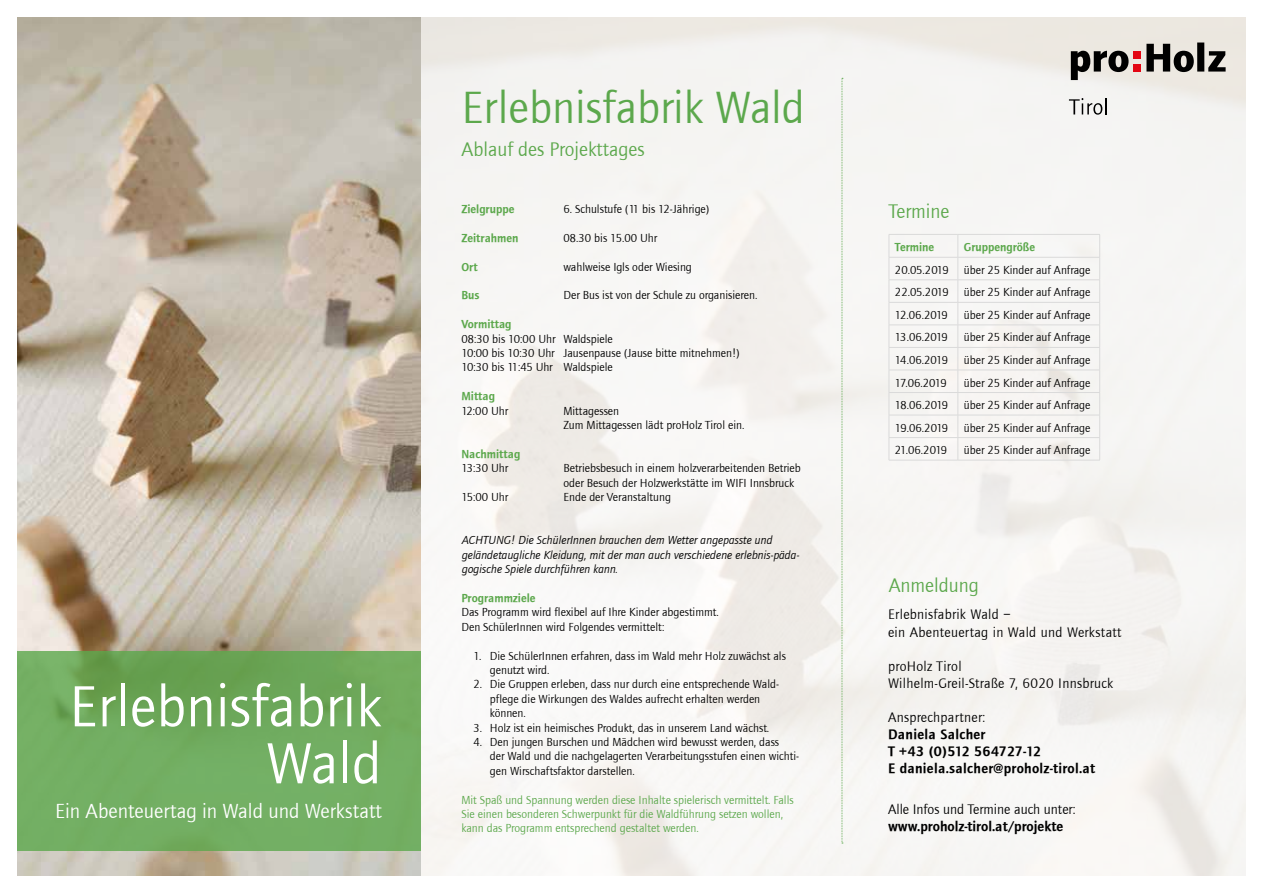
<style>
.page{position:relative;width:1263px;height:893px;background:#fff}
.page>*{position:absolute;margin:0;border:0;box-sizing:border-box;transform-origin:0 0}
.t1{font:60px/57px "Foundry Journal";color:#fff;text-align:right}
.t2{font:46.5px "Foundry Journal";color:#5ca84c}
.t3{font:21px "Foundry Journal";color:#fff}
.t4{font:20.25px "Foundry Journal";color:#5ca84c}
.t5{font:14.25px/17.1px "Foundry Journal";letter-spacing:.02em;color:#000}
.t6{font:14.25px/17.1px "Foundry Journal Demi";letter-spacing:.02em;color:#000}
.t7{font:14.25px "Foundry Journal";color:#000}
.t8{font:14.25px "Foundry Journal Demi";color:#000}
.t9{font:12px/14.4px "Foundry Journal";color:#000}
.t10{font:12px/14.4px "Foundry Journal";color:#5ca84c}
.t11{font:italic 12px/14.4px "Foundry Journal";color:#000}
.t12{font:12px "Foundry Journal Demi";color:#5ca84c}
</style>
<div class="page">
<img style="left:421px;top:17px;width:825px;height:859px">
<svg style="left:1146px;top:44px;width:48px;height:28px"></svg>
<div style="left:1197px;top:43px;width:7px;height:29px;background:#000"></div>
<svg style="left:1208px;top:51px;width:17px;height:21px"></svg>
<svg style="left:1071px;top:51px;width:57px;height:29px;background:#74726f"></svg>
<div style="left:1133px;top:51px;width:8px;height:8px;background:#e30613"></div>
<div style="left:1133px;top:64px;width:8px;height:8px;background:#e30613"></div>
<svg style="left:1069px;top:98px;width:38px;height:17px"></svg>
<svg style="left:17px;top:17px;width:404px;height:859px;background:#c0b5a5"></svg>
<svg style="left:17px;top:651px;width:404px;height:199px;background:#70ab5f"></svg>
<svg style="left:842px;top:78px;width:1px;height:766px"></svg>
<hr style="left:889px;top:234px;width:69px;height:1px;background:#dadada">
<hr style="left:958px;top:234px;width:142px;height:1px;background:#dadada">
<hr style="left:889px;top:257px;width:69px;height:1px;background:#dadada">
<hr style="left:958px;top:257px;width:142px;height:1px;background:#dadada">
<hr style="left:889px;top:280px;width:69px;height:1px;background:#dadada">
<hr style="left:958px;top:280px;width:142px;height:1px;background:#dadada">
<hr style="left:889px;top:302px;width:69px;height:1px;background:#dadada">
<hr style="left:958px;top:302px;width:142px;height:1px;background:#dadada">
<hr style="left:889px;top:325px;width:69px;height:1px;background:#dadada">
<hr style="left:958px;top:325px;width:142px;height:1px;background:#dadada">
<hr style="left:889px;top:347px;width:69px;height:1px;background:#dadada">
<hr style="left:958px;top:347px;width:142px;height:1px;background:#dadada">
<hr style="left:889px;top:370px;width:69px;height:1px;background:#dadada">
<hr style="left:958px;top:370px;width:142px;height:1px;background:#dadada">
<hr style="left:889px;top:392px;width:69px;height:1px;background:#dadada">
<hr style="left:958px;top:392px;width:142px;height:1px;background:#dadada">
<hr style="left:889px;top:415px;width:69px;height:1px;background:#dadada">
<hr style="left:958px;top:415px;width:142px;height:1px;background:#dadada">
<hr style="left:889px;top:437px;width:69px;height:1px;background:#dadada">
<svg style="left:889px;top:235px;width:1px;height:225px"></svg>
<hr style="left:958px;top:437px;width:142px;height:1px;background:#dadada">
<svg style="left:958px;top:235px;width:1px;height:225px"></svg>
<svg style="left:1099px;top:235px;width:1px;height:225px"></svg>
<hr style="left:889px;top:460px;width:69px;height:1px;background:#dadada">
<hr style="left:958px;top:460px;width:142px;height:1px;background:#dadada">
<h1 class="t1" style="left:69px;top:679px;width:314px">Erlebnisfabrik<br>Wald</h1>
<h3 class="t3" style="left:55px;top:800px;width:328px">Ein Abenteuertag in Wald und Werkstatt</h3>
<h2 class="t2" style="left:461px;top:82px;width:345px">Erlebnisfabrik Wald</h2>
<h3 class="t4" style="left:461px;top:138px;width:185px">Ablauf des Projekttages</h3>
<p class="t12" style="left:461px;top:202px;width:55px">Zielgruppe</p>
<p class="t9" style="left:563px;top:202px;width:147px">6. Schulstufe (11 bis 12-Jährige)</p>
<p class="t12" style="left:461px;top:231px;width:59px">Zeitrahmen</p>
<p class="t9" style="left:563px;top:231px;width:95px">08.30 bis 15.00 Uhr</p>
<p class="t12" style="left:461px;top:260px;width:18px">Ort</p>
<p class="t9" style="left:563px;top:260px;width:130px">wahlweise Igls oder Wiesing</p>
<p class="t12" style="left:461px;top:289px;width:20px">Bus</p>
<p class="t9" style="left:563px;top:288px;width:195px">Der Bus ist von der Schule zu organisieren.</p>
<p class="t12" style="left:461px;top:317px;width:52px">Vormittag</p>
<p class="t9" style="left:461px;top:332px;width:280px">08:30 bis 10:00 Uhr Waldspiele<br>10:00 bis 10:30 Uhr Jausenpause (Jause bitte mitnehmen!)<br>10:30 bis 11:45 Uhr Waldspiele</p>
<p class="t12" style="left:461px;top:389px;width:35px">Mittag</p>
<p class="t9" style="left:461px;top:404px;width:48px">12:00 Uhr</p>
<p class="t9" style="left:563px;top:404px;width:183px">Mittagessen<br>Zum Mittagessen lädt proHolz Tirol ein.</p>
<p class="t12" style="left:461px;top:447px;width:60px">Nachmittag</p>
<p class="t9" style="left:461px;top:461px;width:48px">13:30 Uhr</p>
<p class="t9" style="left:563px;top:461px;width:239px">Betriebsbesuch in einem holzverarbeitenden Betrieb oder Besuch der Holzwerkstätte im WIFI Innsbruck</p>
<p class="t9" style="left:461px;top:490px;width:48px">15:00 Uhr</p>
<p class="t9" style="left:563px;top:490px;width:109px">Ende der Veranstaltung</p>
<p class="t11" style="left:461px;top:533px;width:339px">ACHTUNG! Die SchülerInnen brauchen dem Wetter angepasste und geländetaugliche Kleidung, mit der man auch verschiedene erlebnis-päda&shy;gogische Spiele durchführen kann.</p>
<p class="t12" style="left:461px;top:591px;width:76px">Programmziele</p>
<p class="t9" style="left:461px;top:605px;width:259px">Das Programm wird flexibel auf Ihre Kinder abgestimmt.<br>Den SchülerInnen wird Folgendes vermittelt:</p>
<p class="t9" style="left:490px;top:648px;width:297px;text-indent:-16px">1. Die SchülerInnen erfahren, dass im Wald mehr Holz zuwächst als genutzt wird.</p>
<p class="t9" style="left:490px;top:677px;width:291px;text-indent:-16px">2. Die Gruppen erleben, dass nur durch eine entsprechende Wald&shy;pflege die Wirkungen des Waldes aufrecht erhalten werden können.</p>
<p class="t9" style="left:473px;top:720px;width:297px">3. Holz ist ein heimisches Produkt, das in unserem Land wächst.</p>
<p class="t9" style="left:490px;top:735px;width:311px;text-indent:-16px">4. Den jungen Burschen und Mädchen wird bewusst werden, dass<br>der Wald und die nachgelagerten Verarbeitungsstufen einen wichti&shy;gen Wirschaftsfaktor darstellen.</p>
<p class="t10" style="left:461px;top:792px;width:334px">Mit Spaß und Spannung werden diese Inhalte spielerisch vermittelt. Falls<br>Sie einen besonderen Schwerpunkt für die Waldführung setzen wollen, kann das Programm entsprechend gestaltet werden.</p>
<h3 class="t4" style="left:889px;top:200px;width:62px">Termine</h3>
<p class="t12" style="left:895px;top:240px;width:41px">Termine</p>
<p class="t12" style="left:964px;top:240px;width:73px">Gruppengröße</p>
<p class="t9" style="left:895px;top:259px;width:197px;line-height:22.5px;text-align:justify">20.05.2019 über 25 Kinder auf Anfrage 22.05.2019 über 25 Kinder auf Anfrage 12.06.2019</p>
<p class="t9" style="left:964px;top:308px;width:128px">über 25 Kinder auf Anfrage</p>
<p class="t9" style="left:895px;top:330px;width:55px">13.06.2019</p>
<p class="t9" style="left:964px;top:330px;width:128px">über 25 Kinder auf Anfrage</p>
<p class="t9" style="left:895px;top:353px;width:55px">14.06.2019</p>
<p class="t9" style="left:964px;top:353px;width:128px">über 25 Kinder auf Anfrage</p>
<p class="t9" style="left:895px;top:376px;width:53px">17.06.2019</p>
<p class="t9" style="left:964px;top:376px;width:128px">über 25 Kinder auf Anfrage</p>
<p class="t9" style="left:895px;top:398px;width:55px">18.06.2019</p>
<p class="t9" style="left:964px;top:398px;width:128px">über 25 Kinder auf Anfrage</p>
<p class="t9" style="left:895px;top:421px;width:55px">19.06.2019</p>
<p class="t9" style="left:964px;top:421px;width:128px">über 25 Kinder auf Anfrage</p>
<p class="t9" style="left:895px;top:443px;width:54px">21.06.2019</p>
<p class="t9" style="left:964px;top:443px;width:128px">über 25 Kinder auf Anfrage</p>
<h3 class="t4" style="left:889px;top:574px;width:92px">Anmeldung</h3>
<p class="t5" style="left:888px;top:606px;width:235px">Erlebnisfabrik Wald –<br>ein Abenteuertag in Wald und Werkstatt</p>
<p class="t5" style="left:888px;top:658px;width:227px">proHolz Tirol<br>Wilhelm-Greil-Straße 7, 6020 Innsbruck</p>
<p class="t5" style="left:888px;top:709px;width:99px">Ansprechpartner:</p>
<p class="t6" style="left:888px;top:726px;width:209px">Daniela Salcher<br>T +43 (0)512 564727-12<br>E daniela.salcher@proholz-tirol.at</p>
<p class="t7" style="left:888px;top:802px;width:189px">Alle Infos und Termine auch unter:</p>
<p class="t8" style="left:888px;top:818px;width:177px">www.proholz-tirol.at/ projekte</p>
</div>
